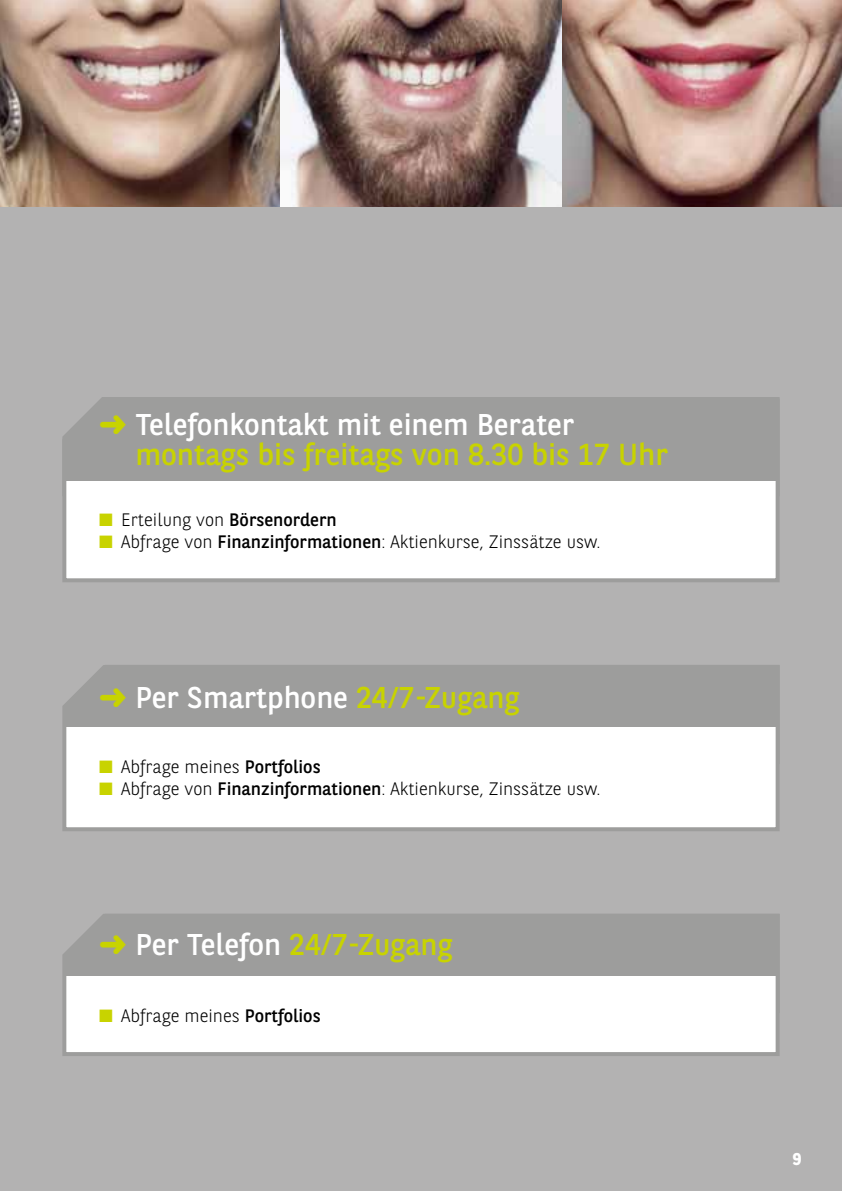
<style>
.page{position:relative;width:842px;height:1191px;background:#b3b2b2}
.page>*{position:absolute;margin:0;border:0;box-sizing:border-box;transform-origin:0 0}
.t1{font:30.4px "BNPP Sans";color:#c8d300}
.t2{font:30px "BNPP Sans";color:#fff}
.t3{font:30px "BNPP Sans";color:#c8d300}
.t4{font:300 18px "BNPP Sans";color:#000}
.t5{font:700 17px "BNPP Sans";color:#fff}
.s1{color:#c8d300}
.s2{font-weight:400}
.s3{color:#fff}
</style>
<div class="page">
<img style="left:280px;top:0;width:282px;height:206px">
<img style="left:0;top:0;width:280px;height:206px">
<img style="left:562px;top:0;width:280px;height:206px">
<svg style="left:62px;top:397px;width:718px;height:185px;background:#d0d0cf"></svg>
<svg style="left:62px;top:665px;width:718px;height:166px;background:#d7d7d7"></svg>
<svg style="left:62px;top:914px;width:718px;height:142px;background:#d1d1d0"></svg>
<h2 class="t2" style="left:99px;top:404px;width:477px"><span class="s1">➜</span> Telefonkontakt mit einem Berater</h2>
<h1 class="t1" style="left:135px;top:434px;width:534px">montags bis freitags von 8.30 bis 17 Uhr</h1>
<p class="t4" style="left:99px;top:508px;width:239px"><span class="s1">■</span> Erteilung von <span class="s2">Börsenordern</span></p>
<p class="t4" style="left:99px;top:529px;width:503px"><span class="s1">■</span> Abfrage von <span class="s2">Finanzinformationen</span>: Aktienkurse, Zinssätze usw.</p>
<h2 class="t2" style="left:99px;top:677px;width:422px"><span class="s1">➜</span> Per Smartphone <span class="s1">24/7-Zugang</span></h2>
<p class="t4" style="left:99px;top:754px;width:223px"><span class="s1">■</span> Abfrage meines <span class="s2">Portfolios</span></p>
<p class="t4" style="left:99px;top:776px;width:503px"><span class="s1">■</span> Abfrage von <span class="s2">Finanzinformationen</span>: Aktienkurse, Zinssätze usw.</p>
<h2 class="t3" style="left:99px;top:924px;width:355px">➜ <span class="s3">Per Telefon</span> 24/7-Zugang</h2>
<p class="t4" style="left:99px;top:1003px;width:223px"><span class="s1">■</span> Abfrage meines <span class="s2">Portfolios</span></p>
<p class="t5" style="left:793px;top:1147px;width:10px">9</p>
</div>
